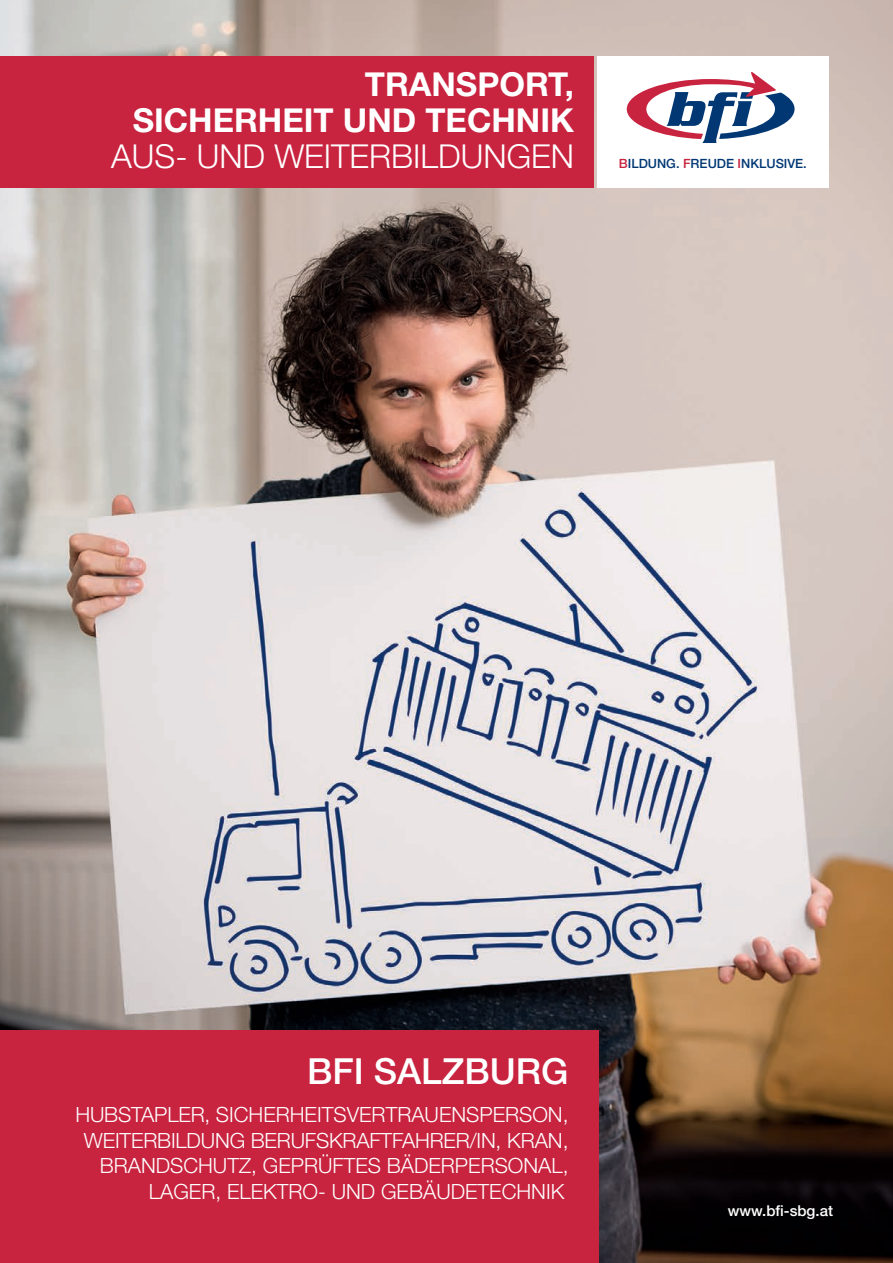
<style>
.page{position:relative;width:893px;height:1263px;background:#fff}
.page>*{position:absolute;margin:0;border:0;box-sizing:border-box;transform-origin:0 0}
.t1{font:500 36px "Helvetica Neue LT Std";color:#fff}
.t2{font:700 33px/36px "Helvetica Neue LT Std";color:#fff;text-align:right}
.t3{font:300 33px "Helvetica Neue LT Std";color:#fff}
.t4{font:300 21px/25.5px "Helvetica Neue LT Std";color:#fff;text-align:right}
.t5{font:500 15px "Helvetica Neue LT Std";color:#fff}
.t6{font:500 12.75px "Helvetica Neue LT Std";color:#013874}
.s1{color:#c8233f}
</style>
<div class="page">
<img style="left:0;top:0;width:893px;height:1263px">
<div style="left:0;top:1030px;width:599px;height:233px;background:#c8233f"></div>
<div style="left:0;top:56px;width:593px;height:132px;background:#c8233f"></div>
<div style="left:597px;top:56px;width:231px;height:132px;background:#fff"></div>
<svg style="left:626px;top:72px;width:169px;height:71px"></svg>
<h2 class="t2" style="left:133px;top:65px;width:443px">TRANSPORT,<br>SICHERHEIT UND TECHNIK</h2>
<h2 class="t3" style="left:111px;top:136px;width:464px">AUS- UND WEITERBILDUNGEN</h2>
<p class="t6" style="left:619px;top:156px;width:189px"><span class="s1">B</span>ILDUNG. <span class="s1">F</span>REUDE <span class="s1">I</span>NKLUSIVE.</p>
<h1 class="t1" style="left:307px;top:1050px;width:263px">BFI SALZBURG</h1>
<p class="t4" style="left:75px;top:1101px;width:495px">HUBSTAPLER, SICHERHEITSVERTRAUENSPERSON, WEITERBILDUNG BERUFSKRAFTFAHRER/IN, KRAN, BRANDSCHUTZ, GEPRÜFTES BÄDERPERSONAL, LAGER, ELEKTRO- UND GEBÄUDETECHNIK</p>
<p class="t5" style="left:728px;top:1202px;width:107px">www.bfi-sbg.at</p>
</div>
